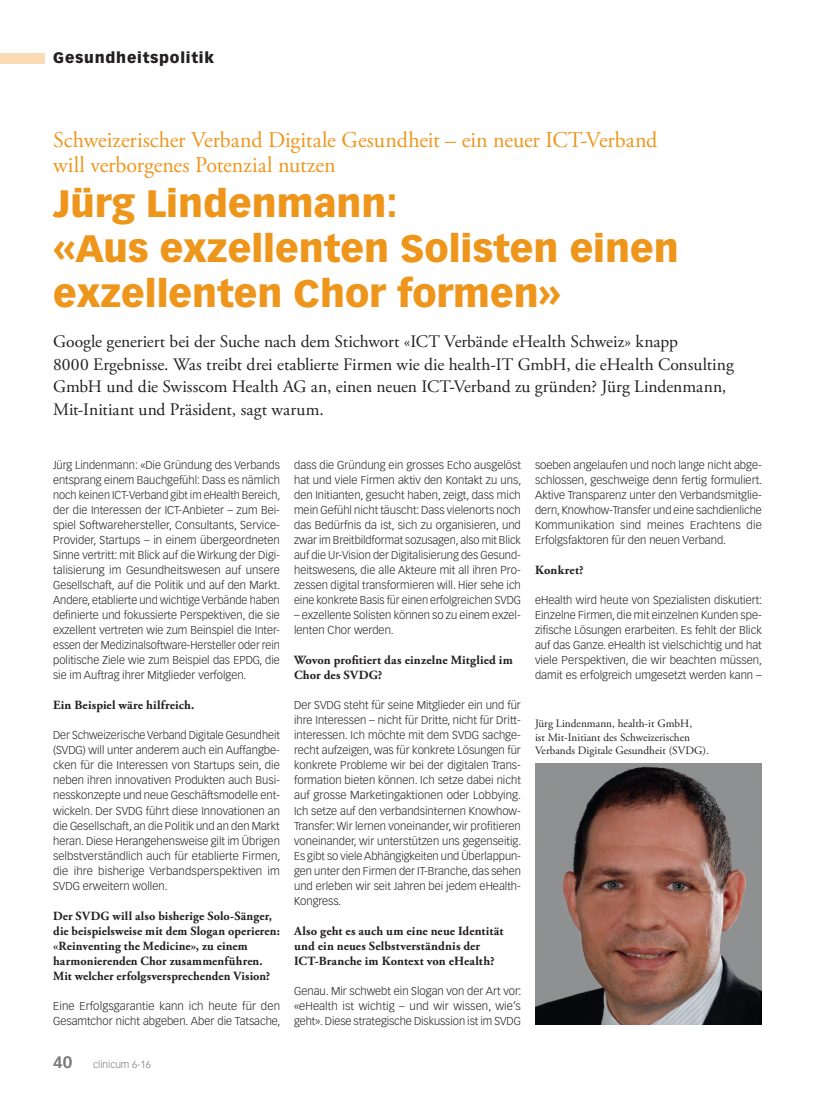
<style>
.page{position:relative;width:815px;height:1099px;background:#fff}
.page>*{position:absolute;margin:0;border:0;box-sizing:border-box;transform-origin:0 0}
.t1{font:900 37.5px/45px "Vectora LT Std";color:#ee961c}
.t2{font:22.5px/25px "Adobe Garamond Pro";letter-spacing:-.005em;color:#ee961c}
.t3{font:17.5px/22.5px "Adobe Garamond Pro";letter-spacing:-.005em;color:#231f20}
.t4{font:900 15px "Vectora LT Std";letter-spacing:.05em;color:#231f20}
.t5{font:700 12.5px/15px "Adobe Garamond Pro";letter-spacing:.01em;color:#231f20}
.t6{font:300 11.25px/15px "Vectora LT Std";color:#231f20;text-align:justify}
.t7{font:11.25px/13.5px "Adobe Garamond Pro";color:#231f20}
.t8{font:300 10px "Vectora LT Std";color:#76787b}
.s1{font-weight:700;font-size:16.25px}
</style>
<div class="page">
<div style="left:0;top:53px;width:45px;height:10px;background:#fbdbb3"></div>
<img style="left:535px;top:763px;width:227px;height:261px">
<h3 class="t4" style="left:53px;top:49px;width:162px">Gesundheitspolitik</h3>
<h2 class="t2" style="left:53px;top:128px;width:606px">Schweizerischer Verband Digitale Gesundheit – ein neuer ICT-Verband will verborgenes Potenzial nutzen</h2>
<h1 class="t1" style="left:53px;top:180px;width:627px">Jürg Lindenmann:<br>«Aus exzellenten Solisten einen exzellenten Chor formen»</h1>
<p class="t3" style="left:53px;top:331px;width:682px">Google generiert bei der Suche nach dem Stichwort «ICT Verbände eHealth Schweiz» knapp<br>8000 Ergebnisse. Was treibt drei etablierte Firmen wie die health-IT GmbH, die eHealth Consulting GmbH und die Swisscom Health AG an, einen neuen ICT-Verband zu gründen? Jürg Lindenmann, Mit-Initiant und Präsident, sagt warum.</p>
<p class="t6" style="left:53px;top:458px;width:229px">Jürg Lindenmann: «Die Gründung des Verbands entsprang einem Bauchgefühl: Dass es nämlich noch keinen ICT-Verband gibt im eHealth Bereich, der die Interessen der ICT-Anbieter – zum Bei&shy;spiel Softwarehersteller, Consultants, Service-Provider, Startups – in einem übergeordneten Sinne vertritt: mit Blick auf die Wirkung der Digi&shy;talisierung im Gesundheitswesen auf unsere Gesellschaft, auf die Politik und auf den Markt.<br>Andere, etablierte und wichtige Verbände haben definierte und fokussierte Perspektiven, die sie exzellent vertreten wie zum Beinspiel die Inter&shy;essen der Medizinalsoftware-Hersteller oder rein politische Ziele wie zum Beispiel das EPDG, die sie im Auftrag ihrer Mitglieder verfolgen.</p>
<p class="t5" style="left:53px;top:698px;width:143px">Ein Beispiel wäre hilfreich.</p>
<p class="t6" style="left:53px;top:728px;width:229px">Der Schweizerische Verband Digitale Gesundheit (SVDG) will unter anderem auch ein Auffangbe&shy;cken für die Interessen von Startups sein, die neben ihren innovativen Produkten auch Busi&shy;nesskonzepte und neue Geschäftsmodelle ent&shy;wickeln. Der SVDG führt diese Innovationen an die Gesellschaft, an die Politik und an den Markt heran. Diese Herangehensweise gilt im Übrigen selbstverständlich auch für etablierte Firmen, die ihre bisherige Verbandsperspektiven im SVDG erweitern wollen.</p>
<p class="t5" style="left:53px;top:908px;width:228px">Der SVDG will also bisherige Solo-Sänger, die beispielsweise mit dem Slogan operieren: «Reinventing the Medicine», zu einem harmonierenden Chor zusammenführen.<br>Mit welcher erfolgsversprechenden Vision?</p>
<p class="t6" style="left:53px;top:998px;width:229px">Eine Erfolgsgarantie kann ich heute für den<br>Gesamtchor nicht abgeben. Aber die Tatsache,</p>
<p class="t8" style="left:53px;top:1058px;width:99px"><span class="s1">40</span> clinicum 6-16</p>
<p class="t6" style="left:294px;top:458px;width:229px">dass die Gründung ein grosses Echo ausgelöst hat und viele Firmen aktiv den Kontakt zu uns, den Initianten, gesucht haben, zeigt, dass mich mein Gefühl nicht täuscht: Dass vielenorts noch das Bedürfnis da ist, sich zu organisieren, und zwar im Breitbildformat sozusagen, also mit Blick auf die Ur-Vision der Digitalisierung des Gesund&shy;heitswesens, die alle Akteure mit all ihren Pro&shy;zessen digital transformieren will. Hier sehe ich eine konkrete Basis für einen erfolgreichen SVDG</p>
<p class="t6" style="left:294px;top:608px;width:228px">– exzellente Solisten können so zu einem exzel&shy;lenten Chor werden.</p>
<p class="t5" style="left:294px;top:653px;width:220px">Wovon profitiert das einzelne Mitglied im<br>Chor des SVDG?</p>
<p class="t6" style="left:294px;top:698px;width:229px">Der SVDG steht für seine Mitglieder ein und für ihre Interessen – nicht für Dritte, nicht für Dritt&shy;interessen. Ich möchte mit dem SVDG sachge&shy;recht aufzeigen, was für konkrete Lösungen für konkrete Probleme wir bei der digitalen Trans&shy;formation bieten können. Ich setze dabei nicht auf grosse Marketingaktionen oder Lobbying.<br>Ich setze auf den verbandsinternen Knowhow-Transfer: Wir lernen voneinander, wir profitieren voneinander, wir unterstützen uns gegenseitig.<br>Es gibt so viele Abhängigkeiten und Überlappun&shy;gen unter den Firmen der IT-Branche, das sehen und erleben wir seit Jahren bei jedem eHealth-Kongress.</p>
<p class="t5" style="left:294px;top:923px;width:211px">Also geht es auch um eine neue Identität und ein neues Selbstverständnis der<br>ICT-Branche im Kontext von eHealth?</p>
<p class="t6" style="left:294px;top:983px;width:229px">Genau. Mir schwebt ein Slogan von der Art vor: «eHealth ist wichtig – und wir wissen, wie’s geht». Diese strategische Diskussion ist im SVDG</p>
<p class="t6" style="left:535px;top:458px;width:229px">soeben angelaufen und noch lange nicht abge&shy;schlossen, geschweige denn fertig formuliert.<br>Aktive Transparenz unter den Verbandsmitglie&shy;dern, Knowhow-Transfer und eine sachdienliche Kommunikation sind meines Erachtens die Erfolgsfaktoren für den neuen Verband.</p>
<p class="t5" style="left:535px;top:563px;width:50px">Konkret?</p>
<p class="t6" style="left:535px;top:593px;width:229px">eHealth wird heute von Spezialisten diskutiert:<br>Einzelne Firmen, die mit einzelnen Kunden spe&shy;zifische Lösungen erarbeiten. Es fehlt der Blick auf das Ganze. eHealth ist vielschichtig und hat viele Perspektiven, die wir beachten müssen, damit es erfolgreich umgesetzt werden kann –</p>
<p class="t7" style="left:535px;top:717px;width:175px">Jürg Lindenmann, health-it GmbH,<br>ist Mit-Initiant des Schweizerischen<br>Verbands Digitale Gesundheit (SVDG).</p>
</div>
